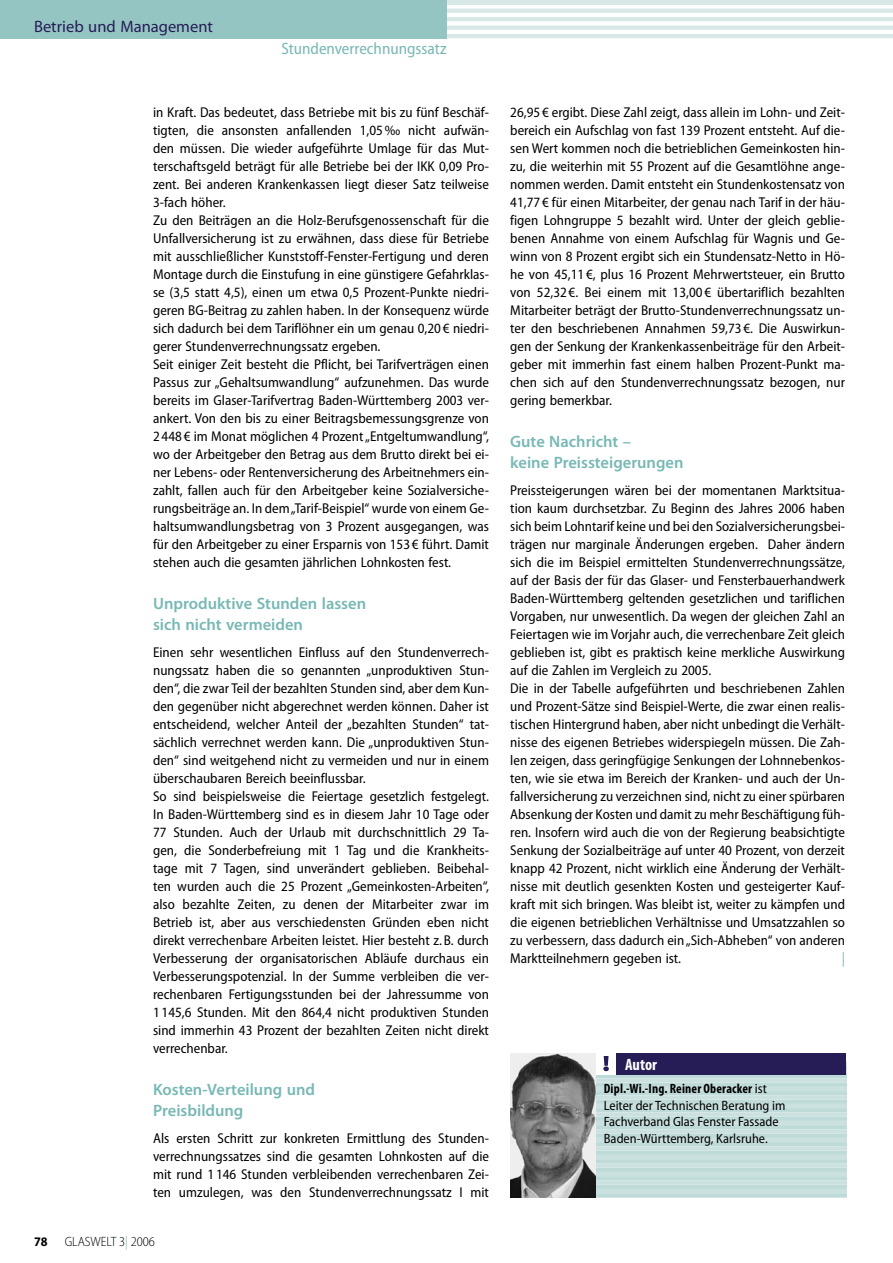
<style>
.page{position:relative;width:893px;height:1263px;background:#fff}
.page>*{position:absolute;margin:0;border:0;box-sizing:border-box;transform-origin:0 0}
.GW_Zwischenüberschrift{font:600 16.5px/21px "Myriad Pro";color:#77b8b5}
.t1{font:semi-condensed 16.5px "Myriad Pro";color:#77b8b5}
.GW_Rubrik{font:16.5px "Myriad Pro";color:#261d56}
.GW_Kasten_1_Headline{font:700 condensed 16.5px "Myriad Pro";color:#fff}
.GW_Grundtext{font:semi-condensed 14.25px/18px "Myriad Pro";color:#000;text-align:justify}
.GW_Grundtext-2{font:semi-condensed 14.25px "Myriad Pro";color:#77b8b5}
.GW_Kastentext_linksbündig{font:semi-condensed 13.5px/16.5px "Myriad Pro";color:#000}
.t2{font:300 semi-condensed 13.5px "Myriad Pro";letter-spacing:-.005em;color:#000}
.t3{font:700 semi-condensed 13.2px "Myriad Pro";color:#000}
.s1{color:#77b8b5}
.s2{font-weight:700;font-stretch:condensed}
</style>
<div class="page">
<hr style="left:446px;top:9px;width:447px;height:4px;background:#d8e8e7">
<hr style="left:446px;top:17px;width:447px;height:4px;background:#d8e8e7">
<hr style="left:446px;top:26px;width:447px;height:4px;background:#d8e8e7">
<hr style="left:446px;top:34px;width:447px;height:4px;background:#d8e8e7">
<hr style="left:446px;top:0;width:447px;height:4px;background:#d8e8e7">
<div style="left:0;top:0;width:446px;height:38px;background:#95c5c3"></div>
<svg style="left:595px;top:1074px;width:251px;height:4px"></svg>
<div style="left:595px;top:1082px;width:251px;height:5px;background:#bedad9"></div>
<hr style="left:595px;top:1091px;width:251px;height:4px;background:#bedad9">
<div style="left:595px;top:1099px;width:251px;height:5px;background:#bedad9"></div>
<hr style="left:595px;top:1108px;width:251px;height:4px;background:#bedad9">
<div style="left:595px;top:1116px;width:251px;height:5px;background:#bedad9"></div>
<hr style="left:595px;top:1125px;width:251px;height:4px;background:#bedad9">
<div style="left:595px;top:1133px;width:251px;height:5px;background:#bedad9"></div>
<hr style="left:595px;top:1142px;width:251px;height:4px;background:#bedad9">
<div style="left:595px;top:1150px;width:251px;height:5px;background:#bedad9"></div>
<hr style="left:595px;top:1159px;width:251px;height:4px;background:#bedad9">
<hr style="left:595px;top:1168px;width:251px;height:4px;background:#bedad9">
<hr style="left:595px;top:1176px;width:251px;height:4px;background:#bedad9">
<hr style="left:595px;top:1185px;width:251px;height:4px;background:#bedad9">
<hr style="left:595px;top:1193px;width:251px;height:4px;background:#bedad9">
<hr style="left:595px;top:1078px;width:251px;height:4px;background:#cbe1e0">
<hr style="left:595px;top:1087px;width:251px;height:4px;background:#cbe1e0">
<hr style="left:595px;top:1095px;width:251px;height:4px;background:#cbe1e0">
<hr style="left:595px;top:1104px;width:251px;height:4px;background:#cbe1e0">
<hr style="left:595px;top:1112px;width:251px;height:4px;background:#cbe1e0">
<hr style="left:595px;top:1121px;width:251px;height:4px;background:#cbe1e0">
<hr style="left:595px;top:1129px;width:251px;height:4px;background:#cbe1e0">
<hr style="left:595px;top:1138px;width:251px;height:4px;background:#cbe1e0">
<hr style="left:595px;top:1146px;width:251px;height:4px;background:#cbe1e0">
<hr style="left:595px;top:1155px;width:251px;height:4px;background:#cbe1e0">
<div style="left:595px;top:1163px;width:251px;height:5px;background:#cbe1e0"></div>
<hr style="left:595px;top:1172px;width:251px;height:4px;background:#cbe1e0">
<div style="left:595px;top:1180px;width:251px;height:5px;background:#cbe1e0"></div>
<hr style="left:595px;top:1189px;width:251px;height:4px;background:#cbe1e0">
<hr style="left:595px;top:1197px;width:251px;height:1px;background:#cbe1e0">
<svg style="left:603px;top:1056px;width:6px;height:15px"></svg>
<div style="left:617px;top:1053px;width:229px;height:21px;background:#261d56"></div>
<img style="left:510px;top:1053px;width:85px;height:144px">
<p class="GW_Rubrik" style="left:34px;top:18px;width:180px">Betrieb und Management</p>
<p class="t1" style="left:281px;top:39px;width:167px">Stundenverrechnungssatz</p>
<p class="GW_Grundtext" style="left:153px;top:104px;width:337px">in Kraft. Das bedeutet, dass Betriebe mit bis zu fünf Beschäf&shy;tigten, die ansonsten anfallenden 1,05 ‰ nicht aufwän&shy;den müssen. Die wieder aufgeführte Umlage für das Mut&shy;terschaftsgeld beträgt für alle Betriebe bei der IKK 0,09 Pro&shy;zent. Bei anderen Krankenkassen liegt dieser Satz teilweise 3-fach höher.</p>
<p class="GW_Grundtext" style="left:153px;top:212px;width:337px">Zu den Beiträgen an die Holz-Berufsgenossenschaft für die Unfallversicherung ist zu erwähnen, dass diese für Betriebe mit ausschließlicher Kunststoff-Fenster-Fertigung und deren Montage durch die Einstufung in eine günstigere Gefahrklas&shy;se (3,5 statt 4,5), einen um etwa 0,5 Prozent-Punkte niedri&shy;geren BG-Beitrag zu zahlen haben. In der Konsequenz würde sich dadurch bei dem Tariflöhner ein um genau 0,20 € niedri&shy;gerer Stundenverrechnungssatz ergeben.</p>
<p class="GW_Grundtext" style="left:153px;top:356px;width:337px">Seit einiger Zeit besteht die Pflicht, bei Tarifverträgen einen Passus zur „Gehaltsumwandlung“ aufzunehmen. Das wurde bereits im Glaser-Tarifvertrag Baden-Württemberg 2003 ver&shy;ankert. Von den bis zu einer Beitragsbemessungsgrenze von 2 448 € im Monat möglichen 4 Prozent „Entgeltumwandlung“, wo der Arbeitgeber den Betrag aus dem Brutto direkt bei ei&shy;ner Lebens- oder Rentenversicherung des Arbeitnehmers ein&shy;zahlt, fallen auch für den Arbeitgeber keine Sozialversiche&shy;rungsbeiträge an. In dem „Tarif-Beispiel“ wurde von einem Ge&shy;haltsumwandlungsbetrag von 3 Prozent ausgegangen, was für den Arbeitgeber zu einer Ersparnis von 153 € führt. Damit stehen auch die gesamten jährlichen Lohnkosten fest.</p>
<p class="GW_Zwischenüberschrift" style="left:153px;top:593px;width:215px">Unproduktive Stunden lassen sich nicht vermeiden</p>
<p class="GW_Grundtext" style="left:153px;top:644px;width:337px">Einen sehr wesentlichen Einfluss auf den Stundenverrech&shy;nungssatz haben die so genannten „unproduktiven Stun&shy;den“, die zwar Teil der bezahlten Stunden sind, aber dem Kun&shy;den gegenüber nicht abgerechnet werden können. Daher ist entscheidend, welcher Anteil der „bezahlten Stunden“ tat&shy;sächlich verrechnet werden kann. Die „unproduktiven Stun&shy;den“ sind weitgehend nicht zu vermeiden und nur in einem überschaubaren Bereich beeinflussbar.</p>
<p class="GW_Grundtext" style="left:153px;top:788px;width:337px">So sind beispielsweise die Feiertage gesetzlich festgelegt.<br>In Baden-Württemberg sind es in diesem Jahr 10 Tage oder 77 Stunden. Auch der Urlaub mit durchschnittlich 29 Ta&shy;gen, die Sonderbefreiung mit 1 Tag und die Krankheits&shy;tage mit 7 Tagen, sind unverändert geblieben. Beibehal&shy;ten wurden auch die 25 Prozent „Gemeinkosten-Arbeiten“, also bezahlte Zeiten, zu denen der Mitarbeiter zwar im Betrieb ist, aber aus verschiedensten Gründen eben nicht direkt verrechenbare Arbeiten leistet. Hier besteht z. B. durch Verbesserung der organisatorischen Abläufe durchaus ein Verbesserungspotenzial. In der Summe verbleiben die ver&shy;rechenbaren Fertigungsstunden bei der Jahressumme von 1 145,6 Stunden. Mit den 864,4 nicht produktiven Stunden sind immerhin 43 Prozent der bezahlten Zeiten nicht direkt verrechenbar.</p>
<p class="GW_Zwischenüberschrift" style="left:153px;top:1079px;width:164px">Kosten-Verteilung und<br>Preisbildung</p>
<p class="GW_Grundtext" style="left:153px;top:1130px;width:337px">Als ersten Schritt zur konkreten Ermittlung des Stunden&shy;verrechnungssatzes sind die gesamten Lohnkosten auf die mit rund 1 146 Stunden verbleibenden verrechenbaren Zei&shy;ten umzulegen, was den Stundenverrechnungssatz I mit</p>
<p class="t3" style="left:34px;top:1234px;width:15px">78</p>
<p class="t2" style="left:65px;top:1234px;width:92px">GLASWELT 3<span class="s1">|</span> 2006</p>
<p class="GW_Grundtext" style="left:510px;top:104px;width:336px">26,95 € ergibt. Diese Zahl zeigt, dass allein im Lohn- und Zeit&shy;bereich ein Aufschlag von fast 139 Prozent entsteht. Auf die&shy;sen Wert kommen noch die betrieblichen Gemeinkosten hin&shy;zu, die weiterhin mit 55 Prozent auf die Gesamtlöhne ange&shy;nommen werden. Damit entsteht ein Stundenkostensatz von 41,77 € für einen Mitarbeiter, der genau nach Tarif in der häu&shy;figen Lohngruppe 5 bezahlt wird. Unter der gleich geblie&shy;benen Annahme von einem Aufschlag für Wagnis und Ge&shy;winn von 8 Prozent ergibt sich ein Stundensatz-Netto in Hö&shy;he von 45,11 €, plus 16 Prozent Mehrwertsteuer, ein Brutto von 52,32 €. Bei einem mit 13,00 € übertariflich bezahlten Mitarbeiter beträgt der Brutto-Stundenverrechnungssatz un&shy;ter den beschriebenen Annahmen 59,73 €. Die Auswirkun&shy;gen der Senkung der Krankenkassenbeiträge für den Arbeit&shy;geber mit immerhin fast einem halben Prozent-Punkt ma&shy;chen sich auf den Stundenverrechnungssatz bezogen, nur gering bemerkbar.</p>
<p class="GW_Zwischenüberschrift" style="left:510px;top:431px;width:175px">Gute Nachricht –<br>keine Preissteigerungen</p>
<p class="GW_Grundtext" style="left:510px;top:482px;width:336px">Preissteigerungen wären bei der momentanen Marktsitua&shy;tion kaum durchsetzbar. Zu Beginn des Jahres 2006 haben sich beim Lohntarif keine und bei den Sozialversicherungsbei&shy;trägen nur marginale Änderungen ergeben. Daher ändern sich die im Beispiel ermittelten Stundenverrechnungssätze, auf der Basis der für das Glaser- und Fensterbauerhandwerk Baden-Württemberg geltenden gesetzlichen und tariflichen Vorgaben, nur unwesentlich. Da wegen der gleichen Zahl an Feiertagen wie im Vorjahr auch, die verrechenbare Zeit gleich geblieben ist, gibt es praktisch keine merkliche Auswirkung auf die Zahlen im Vergleich zu 2005.</p>
<p class="GW_Grundtext" style="left:510px;top:680px;width:336px">Die in der Tabelle aufgeführten und beschriebenen Zahlen und Prozent-Sätze sind Beispiel-Werte, die zwar einen realis&shy;tischen Hintergrund haben, aber nicht unbedingt die Verhält&shy;nisse des eigenen Betriebes widerspiegeln müssen. Die Zah&shy;len zeigen, dass geringfügige Senkungen der Lohnnebenkos&shy;ten, wie sie etwa im Bereich der Kranken- und auch der Un&shy;fallversicherung zu verzeichnen sind, nicht zu einer spürbaren Absenkung der Kosten und damit zu mehr Beschäftigung füh&shy;ren. Insofern wird auch die von der Regierung beabsichtigte Senkung der Sozialbeiträge auf unter 40 Prozent, von derzeit knapp 42 Prozent, nicht wirklich eine Änderung der Verhält&shy;nisse mit deutlich gesenkten Kosten und gesteigerter Kauf&shy;kraft mit sich bringen. Was bleibt ist, weiter zu kämpfen und die eigenen betrieblichen Verhältnisse und Umsatzzahlen so zu verbessern, dass dadurch ein „Sich-Abheben“ von anderen Marktteilnehmern gegeben ist.</p>
<p class="GW_Grundtext-2" style="left:842px;top:951px;width:5px">|</p>
<p class="GW_Kasten_1_Headline" style="left:625px;top:1055px;width:34px">Autor</p>
<p class="GW_Kastentext_linksbündig" style="left:604px;top:1081px;width:183px"><span class="s2">Dipl.-Wi.-Ing. Reiner Oberacker</span> ist Leiter der Technischen Beratung im Fachverband Glas Fenster Fassade Baden-Württemberg, Karlsruhe.</p>
</div>
